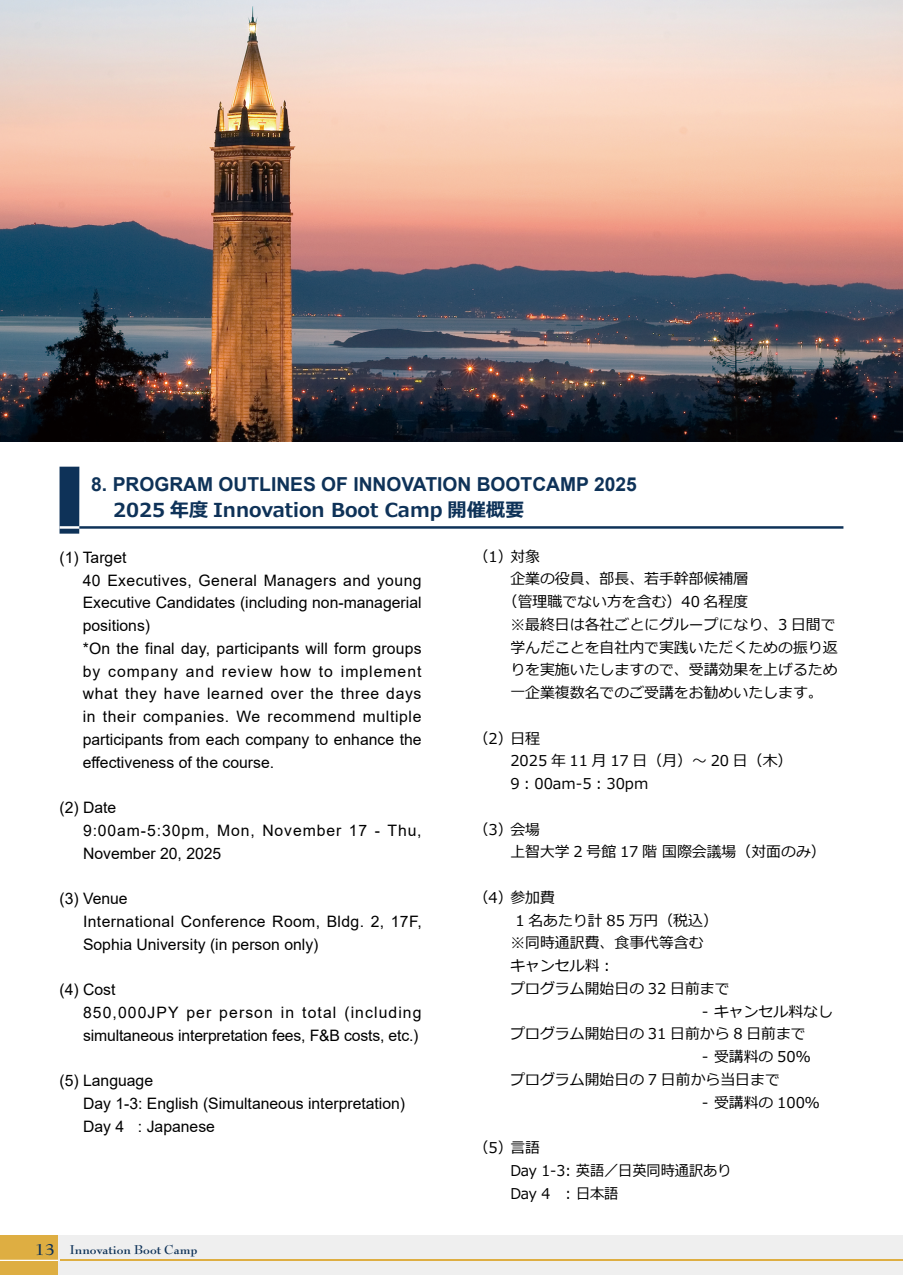
<style>
.page{position:relative;width:903px;height:1275px;background:#fff}
.page>*{position:absolute;margin:0;border:0;box-sizing:border-box;transform-origin:0 0}
.t1{font:700 19.25px "Arial";color:#0e3258}
.t2{font:700 19.25px "Meiryo";color:#0e3258}
.t3{font:15.75px/22.8px "Arial";color:#000}
.t4{font:15.75px/22.8px "Arial";letter-spacing:.025em;color:#000}
.t5{font:15.75px/22.8px "Arial";letter-spacing:.055em;color:#000}
.t6{font:14.88px/22.8px "Meiryo";color:#000}
.t7{font:700 14px "Bernhard Modern Std";color:#0e3258}
.s1{font-size:17.5px}
</style>
<div class="page">
<div style="left:0;top:1235px;width:903px;height:40px;background:#efefef"></div>
<div style="left:0;top:1235px;width:58px;height:40px;background:#deae42"></div>
<hr style="left:60px;top:1260px;width:843px;height:1px;background:#deae42">
<hr style="left:0;top:1260px;width:58px;height:1px;background:#fff">
<img style="left:0;top:0;width:903px;height:442px">
<div style="left:60px;top:467px;width:19px;height:67px;background:#0e3258"></div>
<hr style="left:60px;top:526px;width:19px;height:3px;background:#fff">
<hr style="left:79px;top:526px;width:764px;height:3px;background:#0e3258">
<p class="t1" style="left:91px;top:471px;width:547px">8. PROGRAM OUTLINES OF INNOVATION BOOTCAMP 2025</p>
<p class="t2" style="left:113px;top:497px;width:413px">2025 年度 Innovation Boot Camp 開催概要</p>
<p class="t3" style="left:83px;top:546px;width:340px;text-indent:-23px">(1) Target<br>40 Executives, General Managers and young Executive Candidates (including non-managerial positions)<br>*On the final day, participants will form groups by company and review how to implement what they have learned over the three days in their companies. We recommend multiple participants from each company to enhance the effectiveness of the course.</p>
<p class="t5" style="left:83px;top:796px;width:340px;text-indent:-24px">(2) Date<br>9:00am-5:30pm, Mon, November 17 - Thu,<br>November 20, 2025</p>
<p class="t4" style="left:83px;top:887px;width:340px;text-indent:-24px">(3) Venue<br>International Conference Room, Bldg. 2, 17F,<br>Sophia University (in person only)</p>
<p class="t3" style="left:83px;top:978px;width:340px;text-indent:-24px">(4) Cost<br>850,000JPY per person in total (including simultaneous interpretation fees, F&amp;B costs, etc.)</p>
<p class="t3" style="left:83px;top:1069px;width:324px;text-indent:-24px">(5) Language<br>Day 1-3: English (Simultaneous interpretation)<br>Day 4 : Japanese</p>
<p class="t7" style="left:35px;top:1242px;width:164px"><span class="s1">13</span> Innovation Boot Camp</p>
<p class="t6" style="left:474px;top:546px;width:68px">（1）対象</p>
<p class="t6" style="left:510px;top:568px;width:239px">企業の役員、部長、若手幹部候補層</p>
<p class="t6" style="left:503px;top:591px;width:247px">（管理職でない方を含む）40 名程度</p>
<p class="t6" style="left:510px;top:614px;width:327px">※最終日は各社ごとにグループになり、3 日間で</p>
<p class="t6" style="left:510px;top:637px;width:329px">学んだことを自社内で実践いただくための振り返</p>
<p class="t6" style="left:510px;top:659px;width:329px">りを実施いたしますので、受講効果を上げるため</p>
<p class="t6" style="left:510px;top:682px;width:314px">一企業複数名でのご受講をお勧めいたします。</p>
<p class="t6" style="left:510px;top:728px;width:284px;text-indent:-37px">（2）日程<br>2025 年 11 月 17 日（月）～ 20 日（木）<br>9：00am-5：30pm</p>
<p class="t6" style="left:510px;top:819px;width:317px;text-indent:-37px">（3）会場<br>上智大学 2 号館 17 階 国際会議場（対面のみ）</p>
<p class="t6" style="left:474px;top:887px;width:83px">（4）参加費</p>
<p class="t6" style="left:515px;top:910px;width:204px">1 名あたり計 85 万円（税込）</p>
<p class="t6" style="left:510px;top:932px;width:195px">※同時通訳費、食事代等含む</p>
<p class="t6" style="left:510px;top:955px;width:106px">キャンセル料：</p>
<p class="t6" style="left:510px;top:978px;width:221px">プログラム開始日の 32 日前まで</p>
<p class="t6" style="left:510px;top:1001px;width:324px;text-indent:191px">- キャンセル料なしプログラム開始日の 31 日前から 8 日前まで</p>
<p class="t6" style="left:510px;top:1046px;width:302px;text-indent:191px">- 受講料の 50％プログラム開始日の 7 日前から当日まで</p>
<p class="t6" style="left:701px;top:1092px;width:120px">- 受講料の 100％</p>
<p class="t6" style="left:510px;top:1137px;width:223px;text-indent:-37px">（5）言語<br>Day 1-3: 英語／日英同時通訳あり<br>Day 4 : 日本語</p>
</div>
